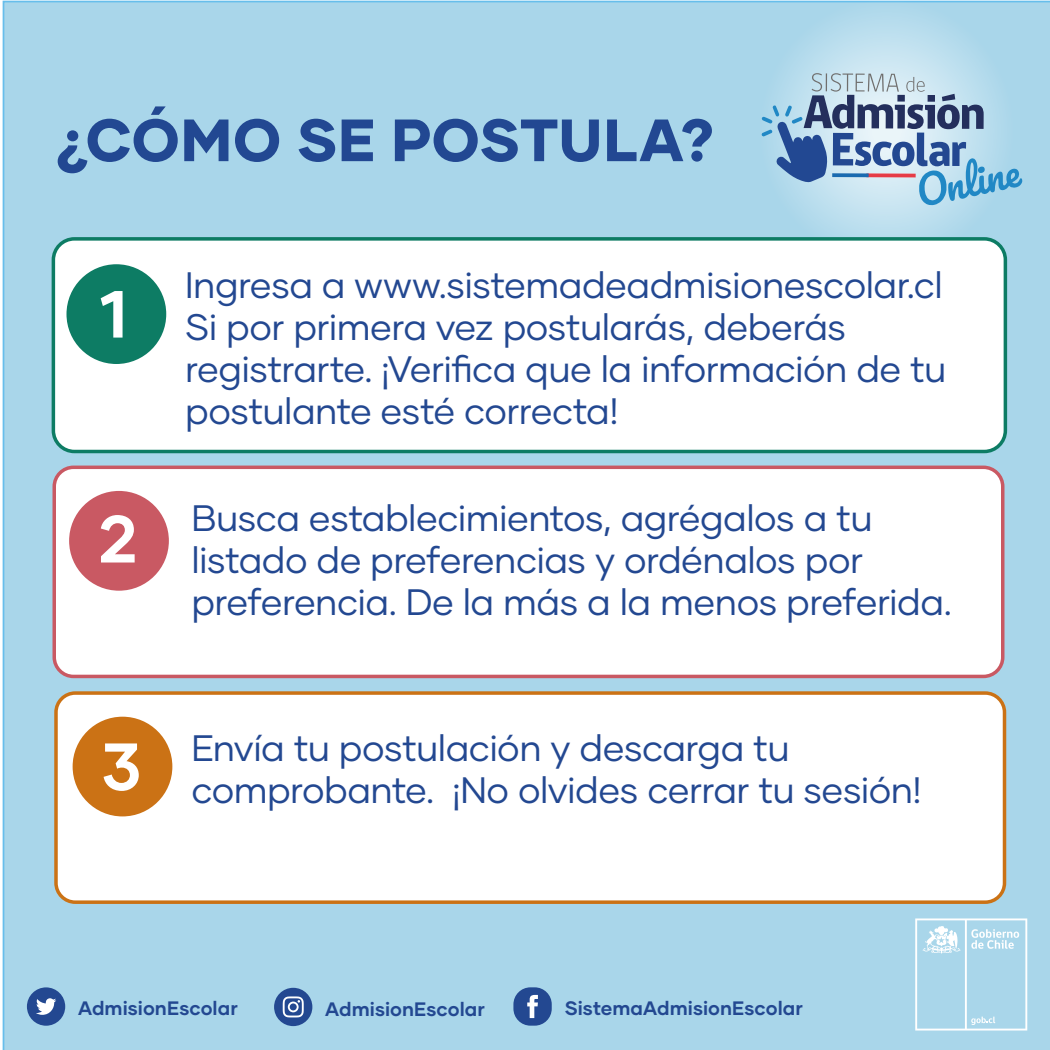
<style>
.page{position:relative;width:1050px;height:1050px;background:#fff}
.page>*{position:absolute;margin:0;border:0;box-sizing:border-box;transform-origin:0 0}
.t1{font:700 66.5px "Gilmer";color:#fff}
.t2{font:800 59.5px "Gilmer";letter-spacing:.015em;color:#224892}
.t3{font:36.75px/42px "Gilmer";letter-spacing:-.015em;color:#234891}
.t4{font:700 19.43px "Gilmer";color:#234891}
</style>
<div class="page">
<div style="left:3px;top:1px;width:1047px;height:1049px;background:#a9d6ea"></div>
<div style="left:513px;top:987px;width:39px;height:39px;background:#234891;border-radius:17px"></div>
<svg style="left:527px;top:995px;width:11px;height:23px"></svg>
<div style="left:274px;top:988px;width:38px;height:38px;background:#234891;border-radius:50%"></div>
<svg style="left:283px;top:996px;width:21px;height:21px"></svg>
<div style="left:27px;top:987px;width:38px;height:39px;background:#234891;border-radius:50%"></div>
<svg style="left:36px;top:998px;width:20px;height:17px"></svg>
<svg style="left:915px;top:918px;width:112px;height:113px;background:#b5dbec"></svg>
<svg style="left:720px;top:0;width:330px;height:303px;background:#aed8eb"></svg>
<svg style="left:761px;top:73px;width:261px;height:132px;background:#99b8d2"></svg>
<div style="left:53px;top:239px;width:952px;height:213px;background:#fff;border-radius:21px"></div>
<div style="left:52px;top:237px;width:955px;height:216px;border:4px solid #0d7c64;border-radius:21px"></div>
<div style="left:66px;top:264px;width:100px;height:100px;background:#0d7c64;border-radius:50%"></div>
<svg style="left:52px;top:466px;width:952px;height:212px"></svg>
<div style="left:69px;top:491px;width:100px;height:100px;background:#c95963;border-radius:50%"></div>
<svg style="left:54px;top:691px;width:952px;height:213px"></svg>
<div style="left:73px;top:717px;width:99px;height:99px;background:#cb7215;border-radius:50%"></div>
<h2 class="t2" style="left:56px;top:103px;width:660px">¿CÓMO SE POSTULA?</h2>
<h1 class="t1" style="left:99px;top:272px;width:30px">1</h1>
<h1 class="t1" style="left:99px;top:497px;width:40px">2</h1>
<p class="t3" style="left:185px;top:264px;width:763px">Ingresa a www.sistemadeadmisionescolar.cl Si por primera vez postularás, deberás registrarte. ¡Verifica que la información de tu postulante esté correcta!</p>
<p class="t3" style="left:191px;top:497px;width:762px">Busca establecimientos, agrégalos a tu listado de preferencias y ordénalos por preferencia. De la más a la menos preferida.</p>
<p class="t3" style="left:102px;top:726px;width:822px;text-indent:90px">Envía tu postulación y descarga tu<br><sup>3</sup> comprobante. ¡No olvides cerrar tu sesión!</p>
<p class="t4" style="left:78px;top:996px;width:161px">AdmisionEscolar</p>
<p class="t4" style="left:325px;top:997px;width:161px">AdmisionEscolar</p>
<p class="t4" style="left:565px;top:996px;width:240px">SistemaAdmisionEscolar</p>
</div>
